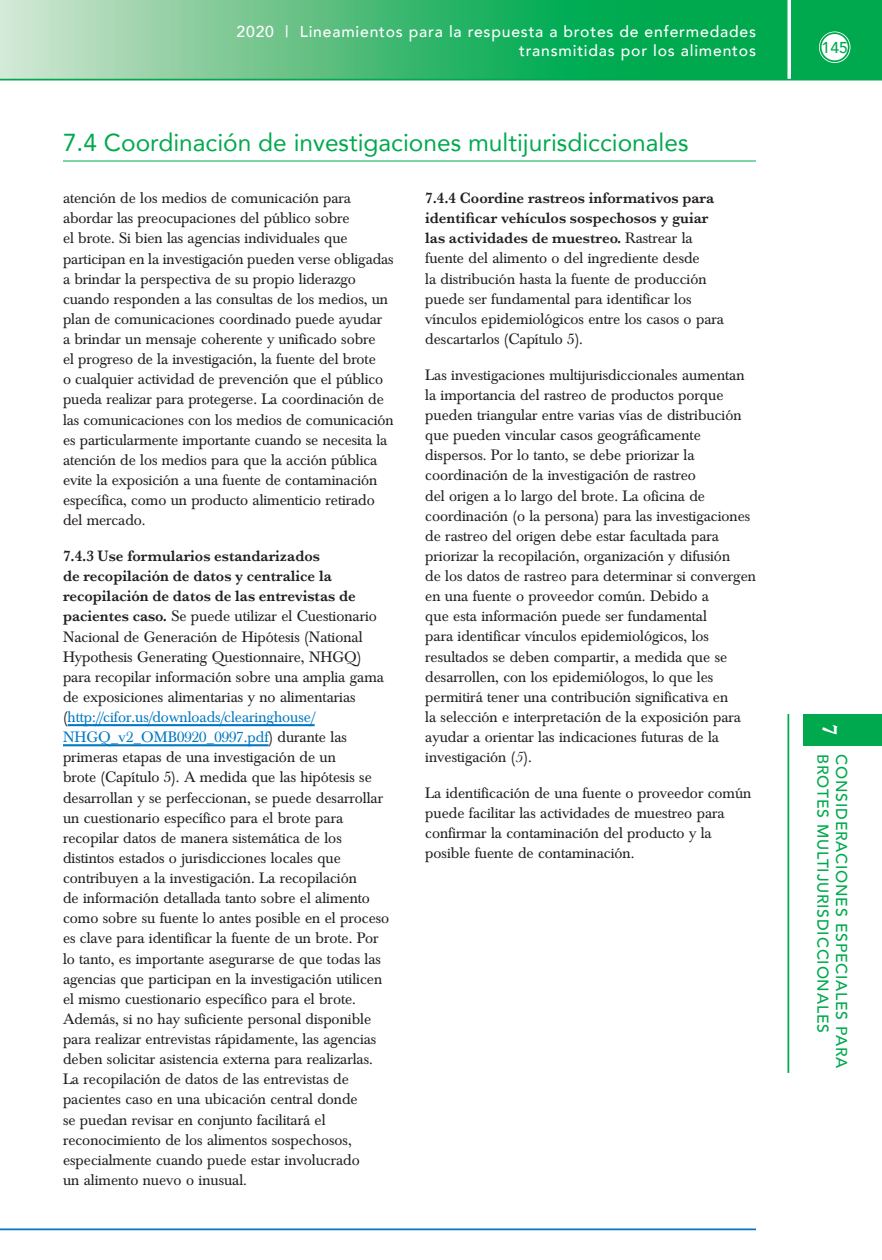
<style>
.page{position:relative;width:882px;height:1260px;background:#fff}
.page>*{position:absolute;margin:0;border:0;box-sizing:border-box;transform-origin:0 0}
.Top_Level_Header_Gre{font:24.5px "Avenir";color:#00a94e}
.t1{font:700 21px "Baskerville";color:#fff}
.Body_Copy{font:15.75px/20.1px "Baskerville";color:#231f20}
.t2{font:500 15.75px/18.9px "Avenir";letter-spacing:.05em;color:#fff;text-align:right}
.t3{font:500 15.75px "Avenir";letter-spacing:.05em;color:#00a94e}
.s1{font-weight:600}
.s2{color:#0079c2}
.s3{font-style:italic}
</style>
<div class="page">
<svg style="left:0;top:0;width:882px;height:79px;background:#45bb77"></svg>
<hr style="left:788px;top:0;width:3px;height:85px;background:#fff">
<hr style="left:0;top:79px;width:882px;height:1px;background:#00a94e">
<div style="left:819px;top:32px;width:31px;height:31px;border:5px solid #fff;border-radius:50%"></div>
<div style="left:821px;top:33px;width:28px;height:28px;background:#fff;border-radius:50%"></div>
<div style="left:820px;top:32px;width:30px;height:30px;border:2px solid #00a94e;border-radius:50%"></div>
<hr style="left:0;top:1228px;width:756px;height:2px;background:#0079c2">
<hr style="left:788px;top:714px;width:1px;height:359px;background:#00a94e">
<div style="left:803px;top:714px;width:79px;height:32px;background:#00a94e"></div>
<hr style="left:68px;top:724px;width:247px;height:2px;background:#0079c2">
<hr style="left:63px;top:744px;width:206px;height:2px;background:#0079c2">
<hr style="left:63px;top:161px;width:693px;height:1px;background:#00a94e">
<p class="t2" style="left:237px;top:21px;width:521px">2020 | Lineamientos para la respuesta a brotes de enfermedades transmitidas por los alimentos</p>
<p class="Top_Level_Header_Gre" style="left:63px;top:122px;width:627px">7.4 Coordinación de investigaciones multijurisdiccionales</p>
<p class="Body_Copy" style="left:63px;top:188px;width:332px">atención de los medios de comunicación para abordar las preocupaciones del público sobre<br>el brote. Si bien las agencias individuales que participan en la investigación pueden verse obligadas a brindar la perspectiva de su propio liderazgo cuando responden a las consultas de los medios, un plan de comunicaciones coordinado puede ayudar<br>a brindar un mensaje coherente y unificado sobre<br>el progreso de la investigación, la fuente del brote<br>o cualquier actividad de prevención que el público pueda realizar para protegerse. La coordinación de las comunicaciones con los medios de comunicación es particularmente importante cuando se necesita la atención de los medios para que la acción pública evite la exposición a una fuente de contaminación específica, como un producto alimenticio retirado del mercado.</p>
<p class="Body_Copy" style="left:63px;top:546px;width:328px"><span class="s1">7.4.3 Use formularios estandarizados<br>de recopilación de datos y centralice la recopilación de datos de las entrevistas de pacientes caso.</span> Se puede utilizar el Cuestionario Nacional de Generación de Hipótesis (National Hypothesis Generating Questionnaire, NHGQ) para recopilar información sobre una amplia gama de exposiciones alimentarias y no alimentarias (<span class="s2">http://cifor.us/downloads/clearinghouse/ NHGQ_v2_OMB0920_0997.pdf</span>) durante las primeras etapas de una investigación de un<br>brote (Capítulo 5). A medida que las hipótesis se desarrollan y se perfeccionan, se puede desarrollar un cuestionario específico para el brote para recopilar datos de manera sistemática de los distintos estados o jurisdicciones locales que contribuyen a la investigación. La recopilación<br>de información detallada tanto sobre el alimento como sobre su fuente lo antes posible en el proceso es clave para identificar la fuente de un brote. Por lo tanto, es importante asegurarse de que todas las agencias que participan en la investigación utilicen el mismo cuestionario específico para el brote.<br>Además, si no hay suficiente personal disponible para realizar entrevistas rápidamente, las agencias deben solicitar asistencia externa para realizarlas.<br>La recopilación de datos de las entrevistas de pacientes caso en una ubicación central donde<br>se puedan revisar en conjunto facilitará el reconocimiento de los alimentos sospechosos, especialmente cuando puede estar involucrado<br>un alimento nuevo o inusual.</p>
<p class="Body_Copy" style="left:425px;top:188px;width:300px"><span class="s1">7.4.4 Coordine rastreos informativos para identificar vehículos sospechosos y guiar las actividades de muestreo.</span> Rastrear la fuente del alimento o del ingrediente desde<br>la distribución hasta la fuente de producción puede ser fundamental para identificar los vínculos epidemiológicos entre los casos o para descartarlos (Capítulo 5).</p>
<p class="Body_Copy" style="left:425px;top:365px;width:332px">Las investigaciones multijurisdiccionales aumentan la importancia del rastreo de productos porque pueden triangular entre varias vías de distribución que pueden vincular casos geográficamente dispersos. Por lo tanto, se debe priorizar la coordinación de la investigación de rastreo<br>del origen a lo largo del brote. La oficina de coordinación (o la persona) para las investigaciones de rastreo del origen debe estar facultada para priorizar la recopilación, organización y difusión<br>de los datos de rastreo para determinar si convergen en una fuente o proveedor común. Debido a<br>que esta información puede ser fundamental<br>para identificar vínculos epidemiológicos, los resultados se deben compartir, a medida que se desarrollen, con los epidemiólogos, lo que les permitirá tener una contribución significativa en<br>la selección e interpretación de la exposición para ayudar a orientar las indicaciones futuras de la investigación (<span class="s3">5</span>).</p>
<p class="Body_Copy" style="left:425px;top:783px;width:328px">La identificación de una fuente o proveedor común puede facilitar las actividades de muestreo para confirmar la contaminación del producto y la posible fuente de contaminación.</p>
<p class="t3" style="left:822px;top:34px;width:28px">145</p>
<h2 class="t1" style="left:844px;top:724px;width:13px;rotate:90deg">7</h2>
<p class="t3" style="left:837px;top:754px;width:280px;rotate:90deg">BROTES MULTIJURISDICCIONALES</p>
<p class="t3" style="left:855px;top:754px;width:316px;rotate:90deg">CONSIDERACIONES ESPECIALES PARA</p>
</div>
